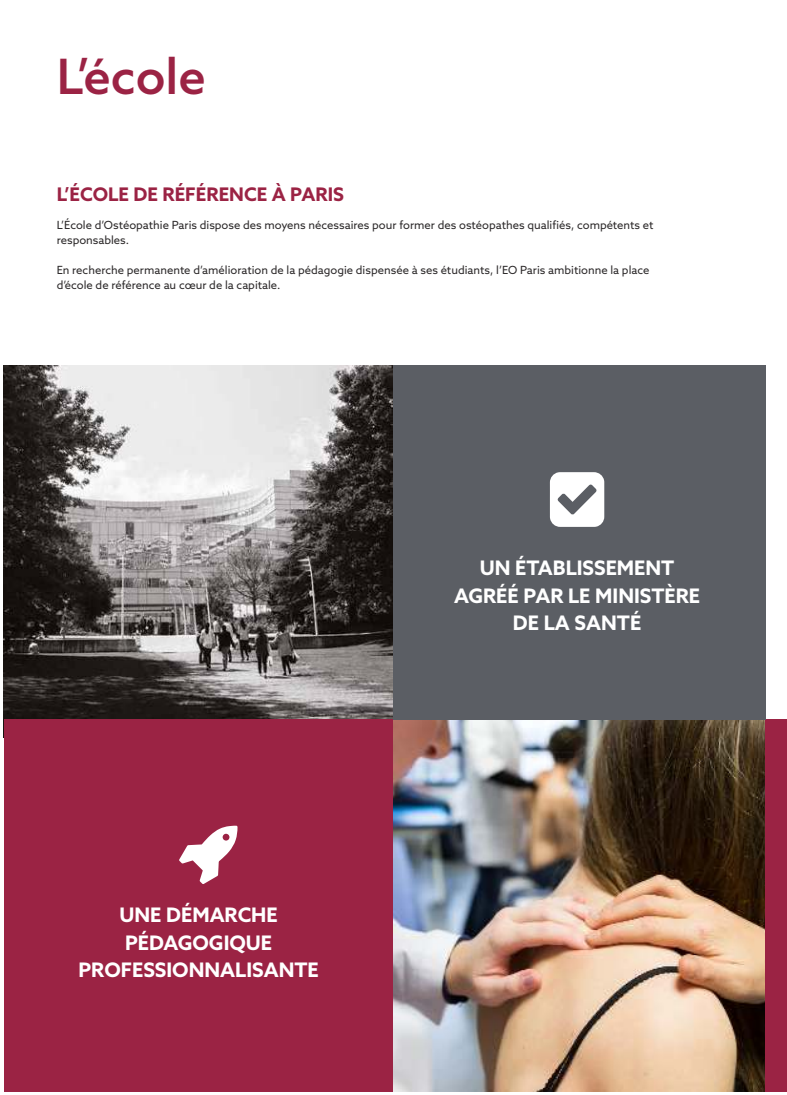
<style>
.page{position:relative;width:787px;height:1095px;background:#fff}
.page>*{position:absolute;margin:0;border:0;box-sizing:border-box;transform-origin:0 0}
.t1{font:500 48.75px "Azo Sans";color:#9b2344}
.t2{font:700 20px/27.5px "Azo Sans";color:#fff;text-align:center}
.t3{font:700 18.75px "Azo Sans";color:#9b2344}
.t4{font:11.25px/15px "Azo Sans";color:#2b2829}
</style>
<div class="page">
<img style="left:4px;top:365px;width:389px;height:354px">
<div style="left:4px;top:719px;width:389px;height:372px;background:#9b2344"></div>
<img style="left:393px;top:719px;width:372px;height:372px">
<div style="left:765px;top:719px;width:22px;height:372px;background:#9b2344"></div>
<div style="left:393px;top:365px;width:372px;height:354px;background:#5b5e64"></div>
<svg style="left:179px;top:826px;width:58px;height:58px"></svg>
<svg style="left:550px;top:472px;width:54px;height:55px"></svg>
<h1 class="t1" style="left:57px;top:48px;width:151px">L’école</h1>
<h3 class="t3" style="left:57px;top:183px;width:289px">L’ÉCOLE DE RÉFÉRENCE À PARIS</h3>
<p class="t4" style="left:57px;top:217px;width:598px">L’École d’Ostéopathie Paris dispose des moyens nécessaires pour former des ostéopathes qualifiés, compétents et responsables.</p>
<p class="t4" style="left:57px;top:262px;width:594px">En recherche permanente d’amélioration de la pédagogie dispensée à ses étudiants, l’EO Paris ambitionne la place d’école de référence au cœur de la capitale.</p>
<h2 class="t2" style="left:78px;top:901px;width:242px">UNE DÉMARCHE<br>PÉDAGOGIQUE<br>PROFESSIONNALISANTE</h2>
<h2 class="t2" style="left:454px;top:554px;width:247px">UN ÉTABLISSEMENT<br>AGRÉÉ PAR LE MINISTÈRE<br>DE LA SANTÉ</h2>
</div>
